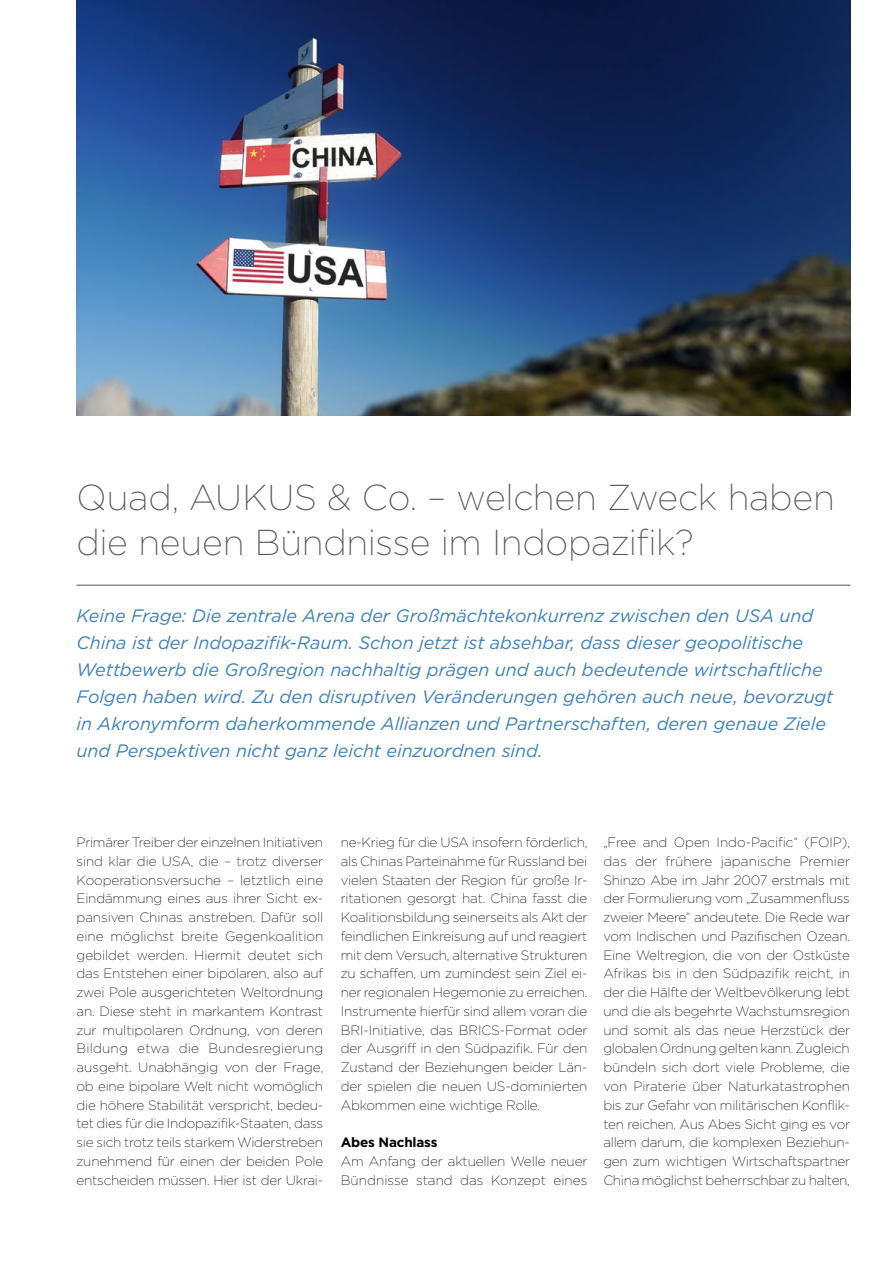
<style>
.page{position:relative;width:893px;height:1263px;background:#fff}
.page>*{position:absolute;margin:0;border:0;box-sizing:border-box;transform-origin:0 0}
.t1{font:200 36px/45px "Gotham";letter-spacing:-.005em;color:#565656}
.t2{font:italic 18px/27px "Gotham";letter-spacing:-.005em;color:#3f81ba}
.t3{font:200 13.5px/18.8px "Gotham";letter-spacing:-.015em;color:#000;text-align:justify}
.t4{font:700 13.5px "Gotham";letter-spacing:-.015em;color:#000}
</style>
<div class="page">
<hr style="left:77px;top:585px;width:773px;height:1px;background:#565656">
<img style="left:77px;top:0;width:773px;height:416px">
<h1 class="t1" style="left:77px;top:474px;width:760px">Quad, AUKUS &amp; Co. – welchen Zweck haben die neuen Bündnisse im Indopazifik?</h1>
<p class="t2" style="left:77px;top:602px;width:758px">Keine Frage: Die zentrale Arena der Großmächtekonkurrenz zwischen den USA und China ist der Indopazifik-Raum. Schon jetzt ist absehbar, dass dieser geopolitische Wettbewerb die Großregion nachhaltig prägen und auch bedeutende wirtschaftliche Folgen haben wird. Zu den disruptiven Veränderungen gehören auch neue, bevorzugt in Akronymform daherkommende Allianzen und Partnerschaften, deren genaue Ziele und Perspektiven nicht ganz leicht einzuordnen sind.</p>
<p class="t3" style="left:77px;top:833px;width:248px">Primärer Treiber der einzelnen Initiativen sind klar die USA, die – trotz diverser Kooperationsversuche – letztlich eine Eindämmung eines aus ihrer Sicht ex&shy;pansiven Chinas anstreben. Dafür soll eine möglichst breite Gegenkoalition gebildet werden. Hiermit deutet sich das Entstehen einer bipolaren, also auf zwei Pole ausgerichteten Weltordnung an. Diese steht in markantem Kontrast zur multipolaren Ordnung, von deren Bildung etwa die Bundesregierung ausgeht. Unabhängig von der Frage, ob eine bipolare Welt nicht womöglich die höhere Stabilität verspricht, bedeu&shy;tet dies für die Indopazifik-Staaten, dass sie sich trotz teils starkem Widerstreben zunehmend für einen der beiden Pole entscheiden müssen. Hier ist der Ukrai-</p>
<p class="t3" style="left:341px;top:833px;width:248px">ne-Krieg für die USA insofern förderlich, als Chinas Parteinahme für Russland bei vielen Staaten der Region für große Ir&shy;ritationen gesorgt hat. China fasst die Koalitionsbildung seinerseits als Akt der feindlichen Einkreisung auf und reagiert mit dem Versuch, alternative Strukturen zu schaffen, um zumindest sein Ziel ei&shy;ner regionalen Hegemonie zu erreichen.<br>Instrumente hierfür sind allem voran die BRI-Initiative, das BRICS-Format oder der Ausgriff in den Südpazifik. Für den Zustand der Beziehungen beider Län&shy;der spielen die neuen US-dominierten Abkommen eine wichtige Rolle.</p>
<p class="t4" style="left:341px;top:1133px;width:98px">Abes Nachlass</p>
<p class="t3" style="left:341px;top:1152px;width:248px">Am Anfang der aktuellen Welle neuer<br>Bündnisse stand das Konzept eines</p>
<p class="t3" style="left:603px;top:833px;width:248px">„Free and Open Indo-Pacific“ (FOIP), das der frühere japanische Premier Shinzo Abe im Jahr 2007 erstmals mit der Formulierung vom „Zusammenfluss zweier Meere“ andeutete. Die Rede war vom Indischen und Pazifischen Ozean.<br>Eine Weltregion, die von der Ostküste Afrikas bis in den Südpazifik reicht, in der die Hälfte der Weltbevölkerung lebt und die als begehrte Wachstumsregion und somit als das neue Herzstück der globalen Ordnung gelten kann. Zugleich bündeln sich dort viele Probleme, die von Piraterie über Naturkatastrophen bis zur Gefahr von militärischen Konflik&shy;ten reichen. Aus Abes Sicht ging es vor allem darum, die komplexen Beziehun&shy;gen zum wichtigen Wirtschaftspartner China möglichst beherrschbar zu halten,</p>
</div>
